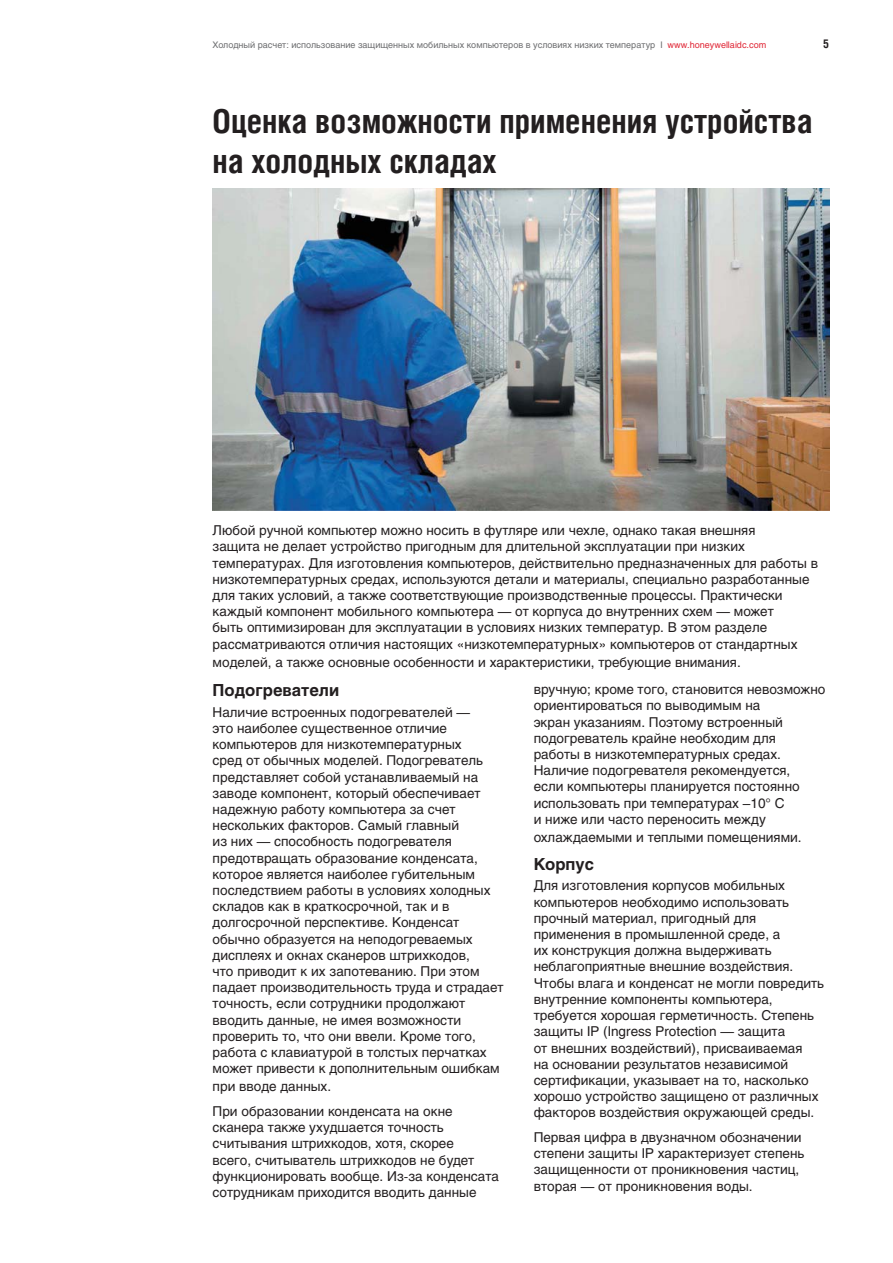
<style>
.page{position:relative;width:893px;height:1263px;background:#fff}
.page>*{position:absolute;margin:0;border:0;box-sizing:border-box;transform-origin:0 0}
.t1{font:700 33px/39.6px "Helios Cond";color:#231f20}
.t2{font:700 16.5px "Helios";color:#231f20}
.t3{font:13.5px/16.2px "Helios";color:#231f20}
.t4{font:700 12px "Helios Cond";color:#231f20}
.t5{font:9px "Helios";color:#6d6e70}
.s1{color:#e02736}
</style>
<div class="page">
<img style="left:213px;top:188px;width:616px;height:322px">
<p class="t5" style="left:213px;top:41px;width:555px">Холодный расчет: использование защищенных мобильных компьютеров в условиях низких температур I <span class="s1">www.honeywellaidc.com</span></p>
<p class="t4" style="left:823px;top:39px;width:7px">5</p>
<h1 class="t1" style="left:213px;top:105px;width:601px">Оценка возможности применения устройства на холодных складах</h1>
<p class="t3" style="left:213px;top:524px;width:607px">Любой ручной компьютер можно носить в футляре или чехле, однако такая внешняя<br>защита не делает устройство пригодным для длительной эксплуатации при низких температурах. Для изготовления компьютеров, действительно предназначенных для работы в низкотемпературных средах, используются детали и материалы, специально разработанные для таких условий, а также соответствующие производственные процессы. Практически каждый компонент мобильного компьютера — от корпуса до внутренних схем — может<br>быть оптимизирован для эксплуатации в условиях низких температур. В этом разделе рассматриваются отличия настоящих «низкотемпературных» компьютеров от стандартных</p>
<p class="t3" style="left:213px;top:655px;width:530px">моделей, а также основные особенности и характеристики, требующие внимания.</p>
<p class="t2" style="left:213px;top:684px;width:128px">Подогреватели</p>
<p class="t3" style="left:213px;top:705px;width:292px">Наличие встроенных подогревателей —<br>это наиболее существенное отличие компьютеров для низкотемпературных<br>сред от обычных моделей. Подогреватель представляет собой устанавливаемый на заводе компонент, который обеспечивает надежную работу компьютера за счет нескольких факторов. Самый главный<br>из них — способность подогревателя предотвращать образование конденсата, которое является наиболее губительным последствием работы в условиях холодных складов как в краткосрочной, так и в долгосрочной перспективе. Конденсат обычно образуется на неподогреваемых дисплеях и окнах сканеров штрихкодов,<br>что приводит к их запотеванию. При этом падает производительность труда и страдает точность, если сотрудники продолжают вводить данные, не имея возможности проверить то, что они ввели. Кроме того, работа с клавиатурой в толстых перчатках может привести к дополнительным ошибкам</p>
<p class="t3" style="left:213px;top:1075px;width:241px;line-height:24.8px">при вводе данных.<br>При образовании конденсата на окне</p>
<p class="t3" style="left:213px;top:1121px;width:288px">сканера также ухудшается точность считывания штрихкодов, хотя, скорее<br>всего, считыватель штрихкодов не будет функционировать вообще. Из-за конденсата сотрудникам приходится вводить данные</p>
<p class="t3" style="left:534px;top:683px;width:293px">вручную; кроме того, становится невозможно ориентироваться по выводимым на<br>экран указаниям. Поэтому встроенный подогреватель крайне необходим для работы в низкотемпературных средах.<br>Наличие подогревателя рекомендуется,<br>если компьютеры планируется постоянно использовать при температурах –10° C<br>и ниже или часто переносить между</p>
<p class="t3" style="left:534px;top:830px;width:270px">охлаждаемыми и теплыми помещениями.</p>
<p class="t2" style="left:534px;top:858px;width:62px">Корпус</p>
<p class="t3" style="left:534px;top:879px;width:292px">Для изготовления корпусов мобильных компьютеров необходимо использовать прочный материал, пригодный для применения в промышленной среде, а<br>их конструкция должна выдерживать неблагоприятные внешние воздействия.<br>Чтобы влага и конденсат не могли повредить внутренние компоненты компьютера, требуется хорошая герметичность. Степень защиты IP (Ingress Protection — защита<br>от внешних воздействий), присваиваемая<br>на основании результатов независимой сертификации, указывает на то, насколько хорошо устройство защищено от различных факторов воздействия окружающей среды.</p>
<p class="t3" style="left:534px;top:1130px;width:272px">Первая цифра в двузначном обозначении степени защиты IP характеризует степень защищенности от проникновения частиц, вторая — от проникновения воды.</p>
</div>
